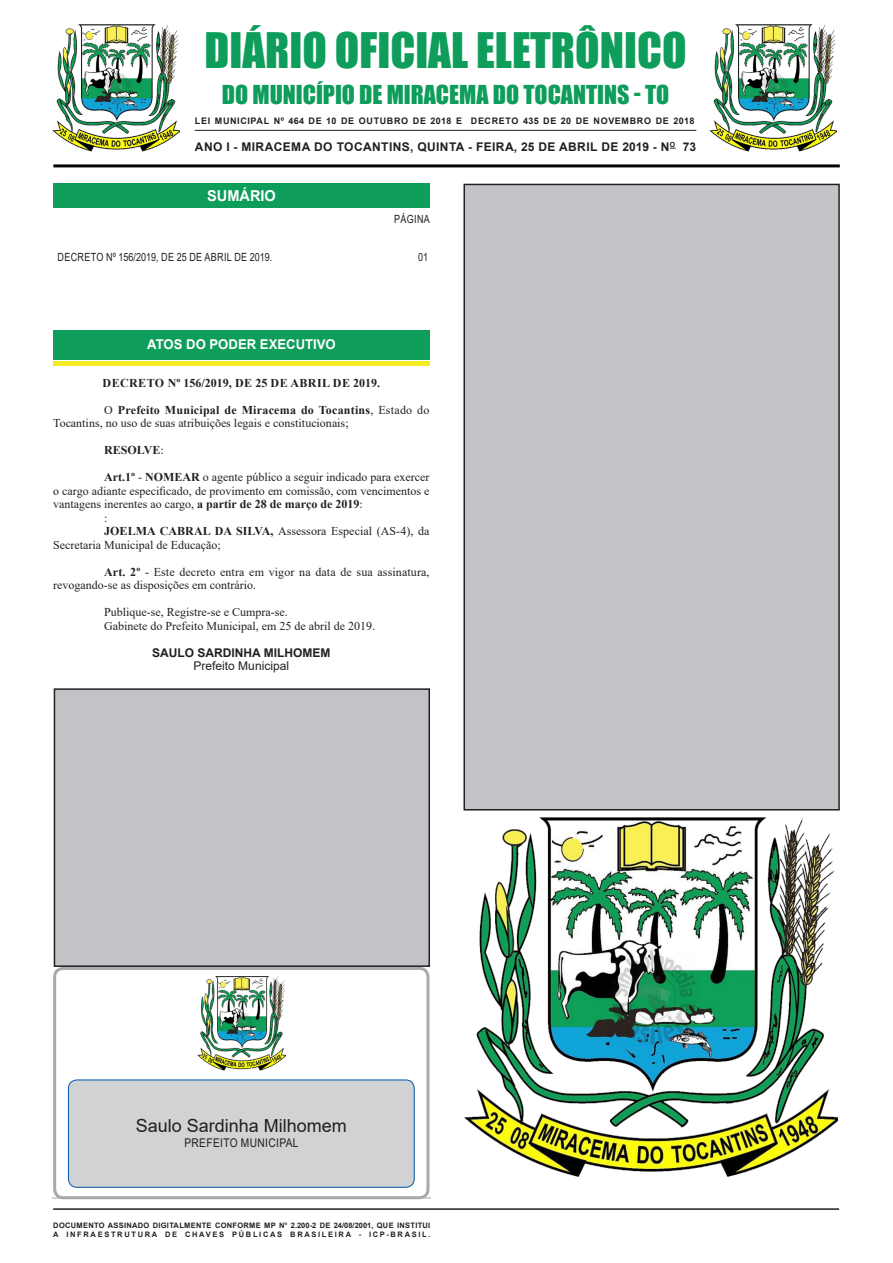
<style>
.page{position:relative;width:893px;height:1263px;background:#fff}
.page>*{position:absolute;margin:0;border:0;box-sizing:border-box;transform-origin:0 0}
.t1{font:45px "Impact";color:#0e9d5a}
.t2{font:24px "Impact";color:#0e9d5a}
.t3{font:18px "Arial";color:#231f20}
.Chancela{font:700 15px "Arial";color:#fff}
.Chancela-2{font:700 13.5px "Arial";color:#fff}
.CORPO_DE_TEXTO{font:12px/13.5px "Times New Roman";color:#231f20}
.NOME{font:700 12px "Arial";letter-spacing:.035em;color:#231f20}
.TITULOS{font:700 12px "Times New Roman";letter-spacing:.035em;color:#231f20}
.NOME-2{font:700 12px "Arial";color:#231f20}
.CARGO{font:12px "Arial";letter-spacing:.035em;color:#231f20;scale:.85 1}
.CARGO-2{font:12px "Arial";color:#231f20}
.CORPO_DE_TEXTO-2{font:700 12px "Times New Roman";color:#231f20}
.Sumario{font:11.25px "Arial";letter-spacing:.035em;color:#231f20;scale:.8 1}
.t4{font:700 9px "Arial";letter-spacing:.07em;color:#231f20}
.t5{font:700 7.5px "Arial";letter-spacing:.04em;color:#231f20}
.t6{font:700 7.5px "Arial";letter-spacing:.225em;color:#231f20}
.s1{font-weight:700}
.s2{font-weight:400}
</style>
<div class="page">
<hr style="left:53px;top:1208px;width:786px;height:2px;background:#231f20">
<hr style="left:53px;top:164px;width:787px;height:3px;background:#040503">
<hr style="left:195px;top:130px;width:501px;height:1px;background:#231f20">
<hr style="left:52px;top:1198px;width:379px;height:1px;background:#d1d2d4">
<div style="left:53px;top:967px;width:376px;height:232px;border:3px solid #a8a9ad;border-radius:9px"></div>
<div style="left:68px;top:1080px;width:346px;height:107px;background:#d1d2d4;border-radius:9px"></div>
<div style="left:68px;top:1080px;width:346px;height:107px;border:1px solid #0057a8;border-radius:9px"></div>
<div style="left:53px;top:184px;width:377px;height:24px;background:#0e9d5a"></div>
<div style="left:53px;top:361px;width:377px;height:5px;background:#f4ec23"></div>
<div style="left:53px;top:332px;width:377px;height:29px;background:#0e9d5a"></div>
<div style="left:53px;top:330px;width:377px;height:29px;background:#0e9d5a"></div>
<img style="left:198px;top:976px;width:88px;height:95px">
<img style="left:709px;top:24px;width:127px;height:127px">
<img style="left:52px;top:24px;width:127px;height:127px">
<img style="left:464px;top:818px;width:374px;height:359px">
<div style="left:464px;top:184px;width:375px;height:626px;background:#c2c3c6"></div>
<div style="left:463px;top:184px;width:377px;height:626px;border:2px solid #231f20"></div>
<div style="left:54px;top:689px;width:375px;height:277px;background:#c2c3c6"></div>
<div style="left:54px;top:688px;width:376px;height:279px;border:2px solid #231f20"></div>
<p class="t1" style="left:205px;top:16px;width:483px">DIÁRIO OFICIAL ELETRÔNICO</p>
<p class="t2" style="left:222px;top:76px;width:449px">DO MUNICÍPIO DE MIRACEMA DO TOCANTINS - TO</p>
<p class="t4" style="left:195px;top:115px;width:501px">LEI MUNICIPAL Nº 464 DE 10 DE OUTUBRO DE 2018 E DECRETO 435 DE 20 DE NOVEMBRO DE 2018</p>
<p class="NOME" style="left:195px;top:139px;width:503px">ANO I - MIRACEMA DO TOCANTINS, QUINTA - FEIRA, 25 DE ABRIL DE 2019 - N<sup>O</sup> 73</p>
<p class="Chancela" style="left:207px;top:185px;width:70px">SUMÁRIO</p>
<p class="Sumario" style="left:394px;top:211px;width:46px">PÁGINA</p>
<p class="Sumario" style="left:58px;top:249px;width:270px">DECRETO Nº 156/2019, DE 25 DE ABRIL DE 2019.</p>
<p class="Sumario" style="left:418px;top:249px;width:14px">01</p>
<p class="Chancela-2" style="left:147px;top:335px;width:190px">ATOS DO PODER EXECUTIVO</p>
<p class="TITULOS" style="left:103px;top:374px;width:279px">DECRETO Nº 156/2019, DE 25 DE ABRIL DE 2019.</p>
<p class="CORPO_DE_TEXTO" style="left:53px;top:402px;width:378px;text-indent:51px">O <span class="s1">Prefeito Municipal de Miracema do Tocantins</span>, Estado do<br>Tocantins, no uso de suas atribuições legais e constitucionais;</p>
<p class="CORPO_DE_TEXTO-2" style="left:104px;top:441px;width:61px">RESOLVE<span class="s2">:</span></p>
<p class="CORPO_DE_TEXTO" style="left:53px;top:470px;width:378px;text-align:justify;text-indent:51px"><span class="s1">Art.1º</span> - <span class="s1">NOMEAR</span> o agente público a seguir indicado para exercer o cargo adiante especificado, de provimento em comissão, com vencimentos e vantagens inerentes ao cargo, <span class="s1">a partir de 28 de março de 2019</span>:</p>
<p class="CORPO_DE_TEXTO" style="left:104px;top:510px;width:5px">:</p>
<p class="CORPO_DE_TEXTO" style="left:53px;top:524px;width:378px;text-indent:51px"><span class="s1">JOELMA CABRAL DA SILVA,</span> Assessora Especial (AS-4), da<br>Secretaria Municipal de Educação;</p>
<p class="CORPO_DE_TEXTO" style="left:53px;top:564px;width:378px;text-indent:51px"><span class="s1">Art. 2º</span> - Este decreto entra em vigor na data de sua assinatura, revogando-se as disposições em contrário.</p>
<p class="CORPO_DE_TEXTO" style="left:104px;top:605px;width:185px">Publique-se, Registre-se e Cumpra-se.</p>
<p class="CORPO_DE_TEXTO" style="left:104px;top:618px;width:272px">Gabinete do Prefeito Municipal, em 25 de abril de 2019.</p>
<p class="NOME-2" style="left:152px;top:644px;width:180px">SAULO SARDINHA MILHOMEM</p>
<p class="CARGO-2" style="left:194px;top:658px;width:97px">Prefeito Municipal</p>
<p class="t3" style="left:136px;top:1113px;width:213px">Saulo Sardinha Milhomem</p>
<p class="CARGO" style="left:184px;top:1135px;width:136px">PREFEITO MUNICIPAL</p>
<p class="t5" style="left:53px;top:1220px;width:379px">DOCUMENTO ASSINADO DIGITALMENTE CONFORME MP N° 2.200-2 DE 24/08/2001, QUE INSTITUI</p>
<p class="t6" style="left:53px;top:1229px;width:379px">A INFRAESTRUTURA DE CHAVES PÚBLICAS BRASILEIRA - ICP-BRASIL.</p>
</div>
